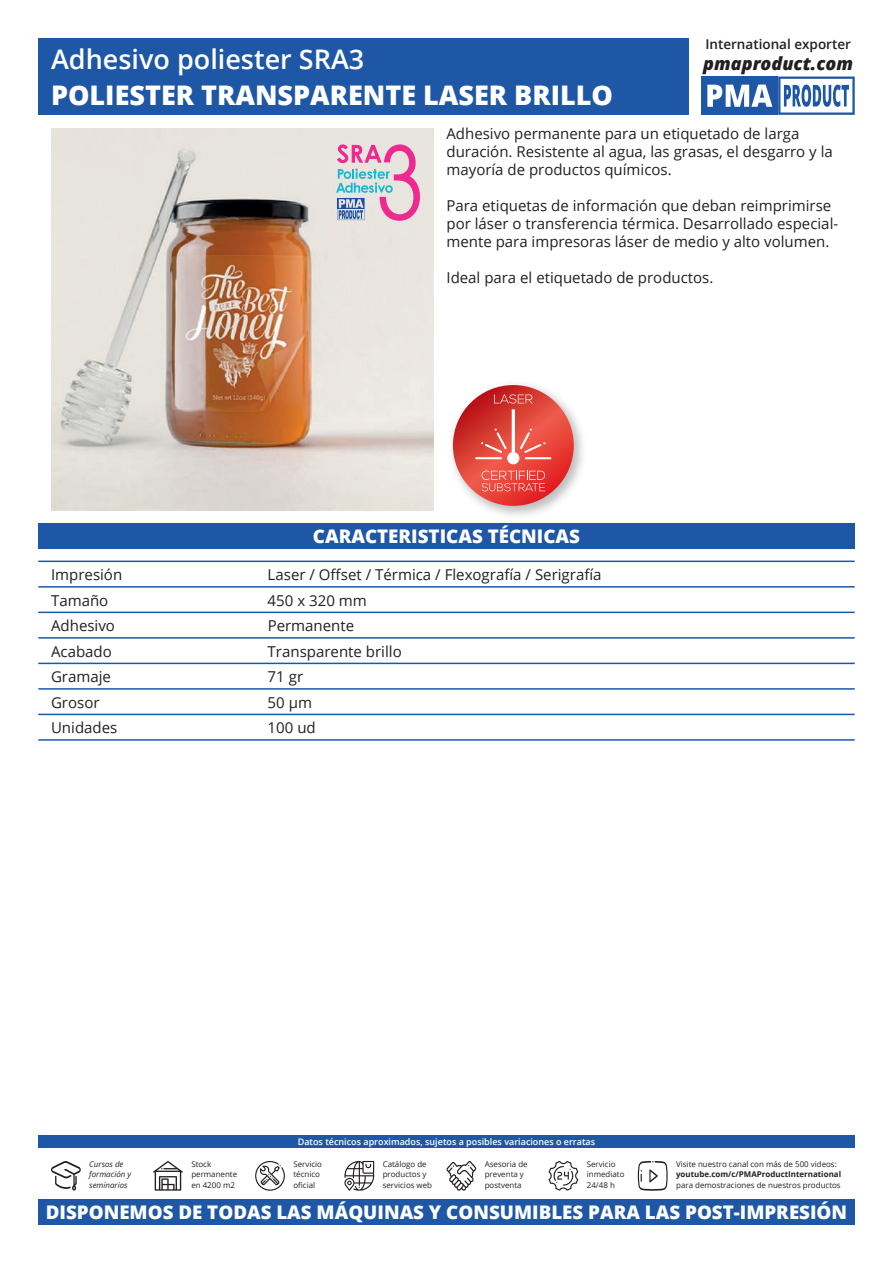
<style>
.page{position:relative;width:893px;height:1263px;background:#fff}
.page>*{position:absolute;margin:0;border:0;box-sizing:border-box;transform-origin:0 0}
.t1{font:800 27px "Open Sans";color:#fff}
.t2{font:600 27px "Open Sans";color:#fff}
.t3{font:800 18.75px "Open Sans";color:#fff}
.t4{font:italic 800 18px "Open Sans";color:#231f20}
.t5{font:15px/18px "Open Sans";color:#231f20}
.t6{font:600 13.5px "Open Sans";color:#231f20}
.t7{font:600 9px "Open Sans";color:#fff}
.t8{font:7.95px/10.5px "Open Sans";color:#231f20}
.t9{font:700 7.95px "Open Sans";color:#231f20}
.t10{font:italic 7.95px/10.5px "Open Sans";color:#231f20}
</style>
<div class="page">
<div style="left:702px;top:77px;width:76px;height:38px;background:#1f57a7"></div>
<svg style="left:707px;top:85px;width:65px;height:22px"></svg>
<svg style="left:778px;top:77px;width:77px;height:38px"></svg>
<div style="left:38px;top:38px;width:651px;height:77px;background:#1f57a7"></div>
<div style="left:38px;top:1199px;width:817px;height:26px;background:#1f57a7"></div>
<div style="left:38px;top:1135px;width:817px;height:13px;background:#1f57a7"></div>
<svg style="left:638px;top:1161px;width:30px;height:30px"></svg>
<svg style="left:51px;top:1161px;width:30px;height:29px"></svg>
<svg style="left:153px;top:1161px;width:30px;height:29px"></svg>
<svg style="left:255px;top:1161px;width:30px;height:30px"></svg>
<svg style="left:344px;top:1161px;width:30px;height:30px"></svg>
<svg style="left:446px;top:1161px;width:30px;height:30px"></svg>
<svg style="left:549px;top:1161px;width:29px;height:30px"></svg>
<div style="left:38px;top:523px;width:817px;height:26px;background:#1f57a7"></div>
<hr style="left:38px;top:739px;width:817px;height:2px;background:#1f57a7">
<hr style="left:38px;top:714px;width:817px;height:1px;background:#1f57a7">
<hr style="left:38px;top:688px;width:817px;height:2px;background:#1f57a7">
<hr style="left:38px;top:663px;width:817px;height:1px;background:#1f57a7">
<hr style="left:38px;top:637px;width:817px;height:2px;background:#1f57a7">
<hr style="left:38px;top:612px;width:817px;height:1px;background:#1f57a7">
<hr style="left:38px;top:586px;width:817px;height:2px;background:#1f57a7">
<hr style="left:38px;top:561px;width:817px;height:1px;background:#1f57a7">
<img style="left:51px;top:128px;width:383px;height:383px">
<svg style="left:336px;top:144px;width:84px;height:77px;background:#cfb1c9"></svg>
<img style="left:452px;top:384px;width:131px;height:132px">
<svg style="left:453px;top:385px;width:121px;height:121px;background:#de3b34"></svg>
<svg style="left:475px;top:394px;width:76px;height:70px;background:#e0574e"></svg>
<svg style="left:482px;top:471px;width:63px;height:21px"></svg>
<p class="t6" style="left:705px;top:34px;width:147px">International exporter</p>
<p class="t4" style="left:703px;top:49px;width:151px">pmaproduct.com</p>
<h1 class="t2" style="left:51px;top:41px;width:315px">Adhesivo poliester SRA3</h1>
<h1 class="t1" style="left:51px;top:74px;width:564px">POLIESTER TRANSPARENTE LASER BRILLO</h1>
<p class="t5" style="left:446px;top:124px;width:388px">Adhesivo permanente para un etiquetado de larga duración. Resistente al agua, las grasas, el desgarro y la mayoría de productos químicos.</p>
<p class="t5" style="left:446px;top:196px;width:393px">Para etiquetas de información que deban reimprimirse por láser o transferencia térmica. Desarrollado especial&shy;mente para impresoras láser de medio y alto volumen.</p>
<p class="t5" style="left:446px;top:268px;width:268px">Ideal para el etiquetado de productos.</p>
<p class="t3" style="left:313px;top:522px;width:269px">CARACTERISTICAS TÉCNICAS</p>
<p class="t5" style="left:51px;top:565px;width:73px">Impresión</p>
<p class="t5" style="left:268px;top:565px;width:335px">Laser / Offset / Térmica / Flexografía / Serigrafía</p>
<p class="t5" style="left:51px;top:591px;width:59px">Tamaño</p>
<p class="t5" style="left:268px;top:591px;width:101px">450 x 320 mm</p>
<p class="t5" style="left:51px;top:616px;width:66px">Adhesivo</p>
<p class="t5" style="left:268px;top:616px;width:88px">Permanente</p>
<p class="t5" style="left:51px;top:642px;width:62px">Acabado</p>
<p class="t5" style="left:268px;top:642px;width:136px">Transparente brillo</p>
<p class="t5" style="left:51px;top:667px;width:62px">Gramaje</p>
<p class="t5" style="left:268px;top:667px;width:37px">71 gr</p>
<p class="t5" style="left:51px;top:693px;width:50px">Grosor</p>
<p class="t5" style="left:268px;top:693px;width:46px">50 µm</p>
<p class="t5" style="left:51px;top:718px;width:68px">Unidades</p>
<p class="t5" style="left:268px;top:718px;width:50px">100 ud</p>
<p class="t7" style="left:298px;top:1135px;width:299px">Datos técnicos aproximados, sujetos a posibles variaciones o erratas</p>
<p class="t10" style="left:89px;top:1158px;width:43px">Cursos de formación y seminarios</p>
<p class="t8" style="left:191px;top:1158px;width:47px">Stock permanente en 4200 m2</p>
<p class="t8" style="left:293px;top:1158px;width:30px">Servicio técnico oficial</p>
<p class="t8" style="left:383px;top:1158px;width:51px">Catálogo de productos y servicios web</p>
<p class="t8" style="left:485px;top:1158px;width:44px">Asesoria de preventa y postventa</p>
<p class="t8" style="left:587px;top:1158px;width:39px">Servicio inmediato<br>24/48 h</p>
<p class="t8" style="left:676px;top:1158px;width:162px">Visite nuestro canal con más de 500 videos:</p>
<p class="t9" style="left:676px;top:1169px;width:166px">youtube.com/c/PMAProductInternational</p>
<p class="t8" style="left:676px;top:1179px;width:166px">para demostraciones de nuestros productos</p>
<p class="t3" style="left:46px;top:1198px;width:803px">DISPONEMOS DE TODAS LAS MÁQUINAS Y CONSUMIBLES PARA LAS POST-IMPRESIÓN</p>
</div>
